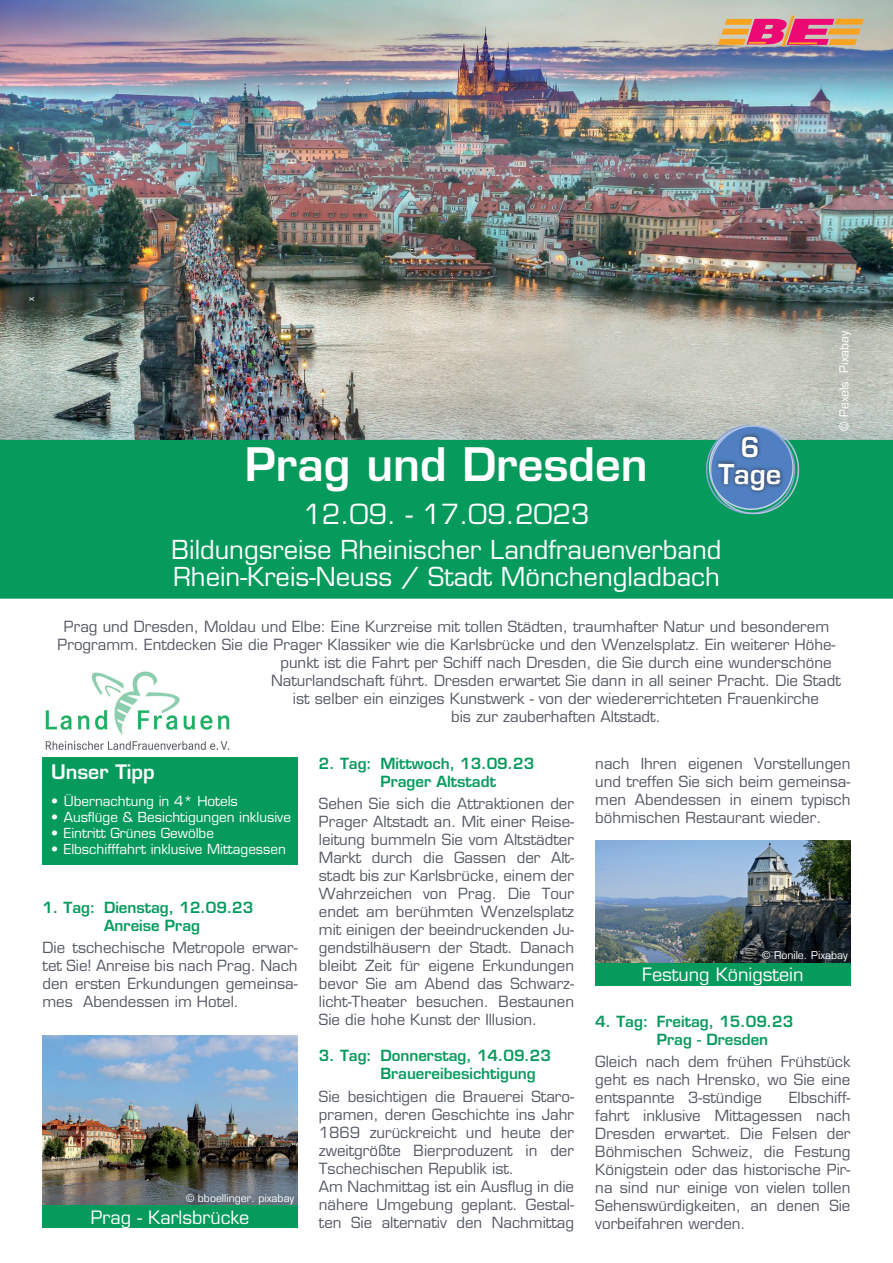
<style>
.page{position:relative;width:893px;height:1263px;background:#fff}
.page>*{position:absolute;margin:0;border:0;box-sizing:border-box;transform-origin:0 0}
.t1{font:600 45px "Eurostile";color:#fff}
.t2{font:27px "Eurostile";color:#fff}
.t3{font:600 27px/27px "Eurostile";color:#fff;text-align:center}
.t4{font:25.5px/27px "Eurostile";color:#fff}
.t5{font:600 19.5px "Eurostile";color:#fff}
.t6{font:18px "Eurostile";color:#fff}
.t7{font:15px/18px "Eurostile";color:#545862;text-align:justify}
.t8{font:600 15px/18px "Eurostile";color:#079a5d}
.t9{font:13.5px "Eurostile";color:#fff}
.t10{font:12px "Eurostile";color:#fff}
.t11{font:10.5px "Eurostile";color:#fff}
.t12{font:9px "Eurostile";color:#fff}
</style>
<div class="page">
<img style="left:0;top:0;width:893px;height:440px">
<img style="left:43px;top:1035px;width:255px;height:170px">
<div style="left:43px;top:1205px;width:255px;height:23px;background:#079a5d"></div>
<div style="left:43px;top:757px;width:255px;height:108px;background:#079a5d"></div>
<div style="left:0;top:440px;width:893px;height:159px;background:#079a5d"></div>
<img style="left:595px;top:841px;width:255px;height:122px">
<div style="left:595px;top:963px;width:255px;height:22px;background:#079a5d"></div>
<svg style="left:718px;top:16px;width:146px;height:31px;background:#dd7d7b"></svg>
<img style="left:45px;top:671px;width:185px;height:79px">
<svg style="left:703px;top:422px;width:99px;height:93px;background:#57a29b"></svg>
<div style="left:714px;top:432px;width:71px;height:63px;background:#231f20;opacity:.75"></div>
<p class="t12" style="left:25px;top:300px;width:6px;rotate:-90deg">x</p>
<h2 class="t3" style="left:719px;top:433px;width:65px;rotate:1deg">6<br>Tage</h2>
<h1 class="t1" style="left:245px;top:437px;width:404px">Prag und Dresden</h1>
<h2 class="t2" style="left:303px;top:497px;width:288px">12.09. - 17.09.2023</h2>
<h3 class="t4" style="left:171px;top:536px;width:551px">Bildungsreise Rheinischer Landfrauenverband<br>Rhein-Kreis-Neuss / Stadt Mönchengladbach</h3>
<p class="t10" style="left:837px;top:431px;width:101px;rotate:-90deg">© Pexels. Pixabay</p>
<p class="t7" style="left:64px;top:617px;width:767px">Prag und Dresden, Moldau und Elbe: Eine Kurzreise mit tollen Städten, traumhafter Natur und besonderem</p>
<p class="t7" style="left:57px;top:635px;width:779px">Programm. Entdecken Sie die Prager Klassiker wie die Karlsbrücke und den Wenzelsplatz. Ein weiterer Höhe-</p>
<p class="t7" style="left:280px;top:653px;width:552px">punkt ist die Fahrt per Schiff nach Dresden, die Sie durch eine wunderschöne</p>
<p class="t7" style="left:271px;top:671px;width:571px">Naturlandschaft führt. Dresden erwartet Sie dann in all seiner Pracht. Die Stadt</p>
<p class="t7" style="left:293px;top:689px;width:527px">ist selber ein einziges Kunstwerk - von der wiedererrichteten Frauenkirche</p>
<p class="t7" style="left:451px;top:707px;width:211px">bis zur zauberhaften Altstadt.</p>
<h3 class="t5" style="left:51px;top:760px;width:105px">Unser Tipp</h3>
<p class="t9" style="left:51px;top:793px;width:188px">• Übernachtung in 4* Hotels</p>
<p class="t9" style="left:51px;top:809px;width:241px">• Ausflüge &amp; Besichtigungen inklusive</p>
<p class="t9" style="left:51px;top:825px;width:164px">• Eintritt Grünes Gewölbe</p>
<p class="t9" style="left:51px;top:841px;width:236px">• Elbschifffahrt inklusive Mittagessen</p>
<p class="t8" style="left:43px;top:899px;width:212px;text-align:center">1. Tag: Dienstag, 12.09.23<br>Anreise Prag</p>
<p class="t7" style="left:43px;top:939px;width:257px">Die tschechische Metropole erwar&shy;tet Sie! Anreise bis nach Prag. Nach den ersten Erkundungen gemeinsa&shy;mes Abendessen im Hotel.</p>
<p class="t11" style="left:186px;top:1191px;width:110px">© bboellinger. pixabay</p>
<p class="t6" style="left:91px;top:1206px;width:160px">Prag - Karlsbrücke</p>
<p class="t8" style="left:380px;top:755px;width:155px;text-indent:-62px">2. Tag: Mittwoch, 13.09.23<br>Prager Altstadt</p>
<p class="t7" style="left:319px;top:795px;width:257px">Sehen Sie sich die Attraktionen der Prager Altstadt an. Mit einer Reise&shy;leitung bummeln Sie vom Altstädter Markt durch die Gassen der Alt&shy;stadt bis zur Karlsbrücke, einem der Wahrzeichen von Prag. Die Tour endet am berühmten Wenzelsplatz mit einigen der beeindruckenden Ju&shy;gendstilhäusern der Stadt. Danach bleibt Zeit für eigene Erkundungen bevor Sie am Abend das Schwarz&shy;licht-Theater besuchen. Bestaunen Sie die hohe Kunst der Illusion.</p>
<p class="t8" style="left:380px;top:1047px;width:172px;text-indent:-62px">3. Tag: Donnerstag, 14.09.23<br>Brauereibesichtigung</p>
<p class="t7" style="left:319px;top:1087px;width:257px;text-align:left">Sie besichtigen die Brauerei Staro&shy;pramen, deren Geschichte ins Jahr 1869 zurückreicht und heute der zweitgrößte Bierproduzent in der Tschechischen Republik ist.<br>Am Nachmittag ist ein Ausflug in die nähere Umgebung geplant. Gestal&shy;ten Sie alternativ den Nachmittag</p>
<p class="t7" style="left:595px;top:755px;width:257px">nach Ihren eigenen Vorstellungen und treffen Sie sich beim gemeinsa&shy;men Abendessen in einem typisch böhmischen Restaurant wieder.</p>
<p class="t11" style="left:762px;top:949px;width:87px">© Ronile. Pixabay</p>
<p class="t6" style="left:642px;top:964px;width:163px">Festung Königstein</p>
<p class="t8" style="left:657px;top:1012px;width:138px;text-indent:-61px">4. Tag: Freitag, 15.09.23<br>Prag - Dresden</p>
<p class="t7" style="left:595px;top:1052px;width:257px">Gleich nach dem frühen Frühstück geht es nach Hrensko, wo Sie eine entspannte 3-stündige</p>
<p class="t7" style="left:595px;top:1088px;width:257px;text-indent:194px">Elbschiff&shy;fahrt inklusive Mittagessen nach Dresden erwartet. Die Felsen der Böhmischen Schweiz, die Festung Königstein oder das historische Pir&shy;na sind nur einige von vielen tollen Sehenswürdigkeiten, an denen Sie vorbeifahren werden.</p>
</div>
